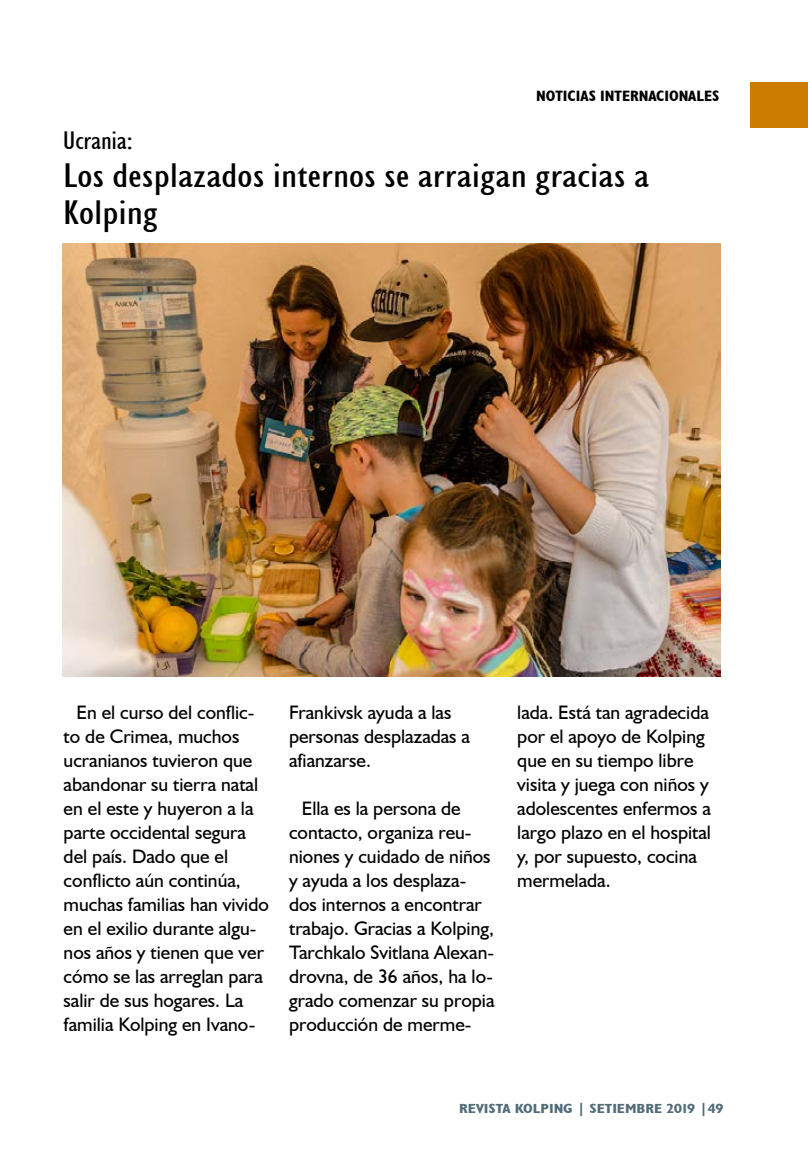
<style>
.page{position:relative;width:808px;height:1170px;background:#fff}
.page>*{position:absolute;margin:0;border:0;box-sizing:border-box;transform-origin:0 0}
.t1{font:condensed 34.5px/37.5px "Humanist 521 BT";color:#000;scale:1.29 1}
.t2{font:condensed 25.65px "Humanist 521 BT";letter-spacing:-.01em;color:#000;scale:1.16 1}
.t3{font:19.5px/24px "Humanist 521 BT";color:#000}
.t4{font:700 condensed 15px "Humanist 521 BT";color:#000;scale:1.1 1}
.t5{font:700 condensed 13.2px "Humanist 521 BT";color:#526c78;scale:1.25 1}
</style>
<div class="page">
<div style="left:750px;top:82px;width:58px;height:45px;background:#cc7d00"></div>
<img style="left:63px;top:243px;width:658px;height:433px">
<p class="t4" style="left:536px;top:87px;width:168px">NOTICIAS INTERNACIONALES</p>
<h2 class="t2" style="left:63px;top:126px;width:62px">Ucrania:</h2>
<h1 class="t1" style="left:63px;top:156px;width:456px">Los desplazados internos se arraigan gracias a<br>Kolping</h1>
<p class="t3" style="left:64px;top:700px;width:207px;text-indent:13px">En el curso del conflic&shy;to de Crimea, muchos ucranianos tuvieron que abandonar su tierra natal en el este y huyeron a la parte occidental segura del país. Dado que el conflicto aún continúa, muchas familias han vivido en el exilio durante algu&shy;nos años y tienen que ver cómo se las arreglan para salir de sus hogares. La familia Kolping en Ivano-</p>
<p class="t3" style="left:289px;top:700px;width:182px">Frankivsk ayuda a las personas desplazadas a afianzarse.</p>
<p class="t3" style="left:289px;top:796px;width:207px;text-indent:13px">Ella es la persona de contacto, organiza reu&shy;niones y cuidado de niños y ayuda a los desplaza&shy;dos internos a encontrar trabajo. Gracias a Kolping,<br>Tarchkalo Svitlana Alexan&shy;drovna, de 36 años, ha lo&shy;grado comenzar su propia producción de merme-</p>
<p class="t3" style="left:517px;top:700px;width:195px">lada. Está tan agradecida por el apoyo de Kolping que en su tiempo libre visita y juega con niños y adolescentes enfermos a largo plazo en el hospital y, por supuesto, cocina mermelada.</p>
<p class="t5" style="left:459px;top:1099px;width:213px">REVISTA KOLPING | SETIEMBRE 2019 |49</p>
</div>
